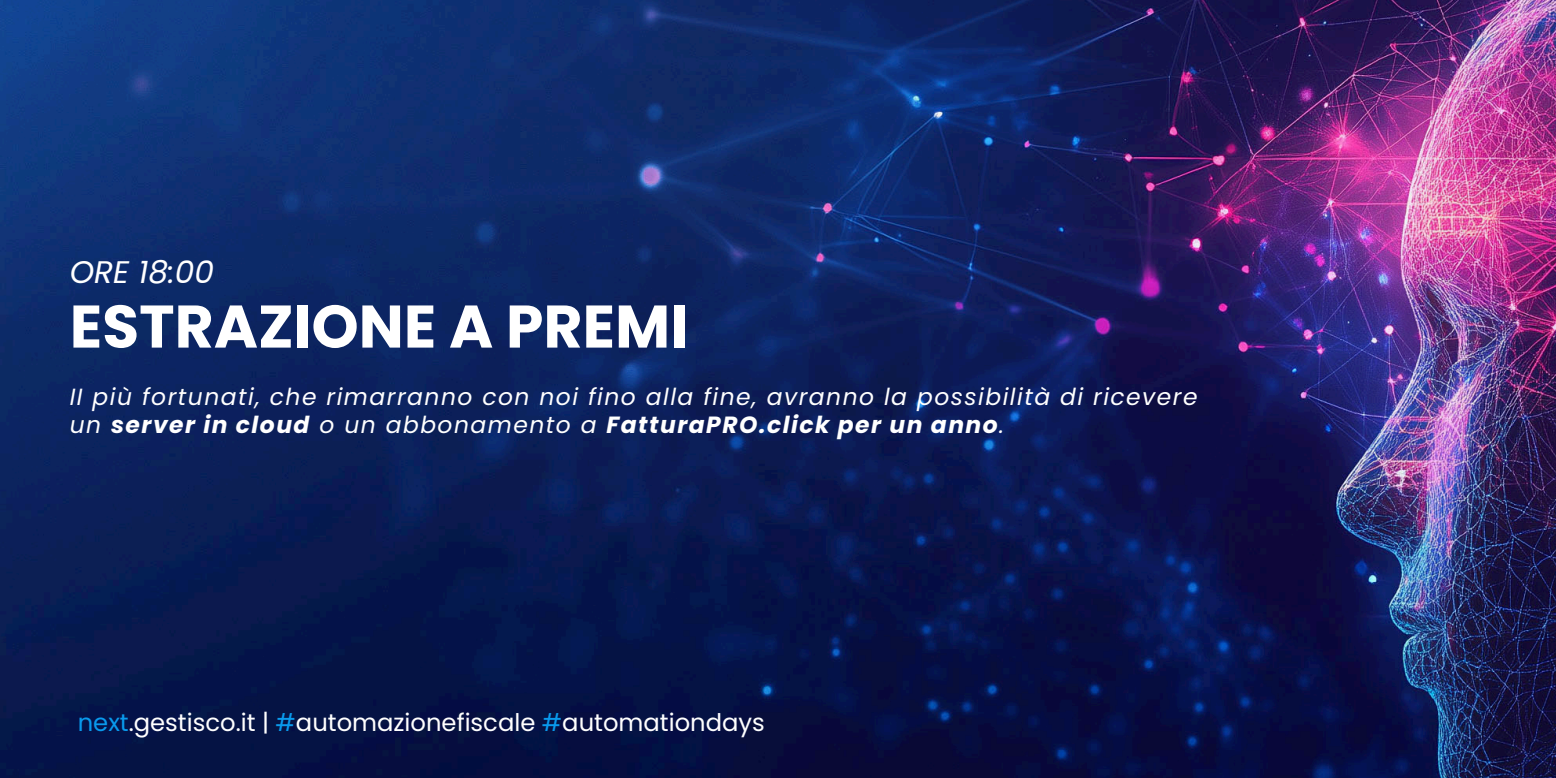
<style>
.page{position:relative;width:1556px;height:778px;background:#fff}
.page>*{position:absolute;margin:0;border:0;box-sizing:border-box;transform-origin:0 0}
.t1{font:700 60px "Poppins";color:#fff}
.t2{font:italic 31.2px "Poppins";color:#fff}
.t3{font:24.24px "Poppins";color:#fff}
.t4{font:italic 23.4px/28.3px "Poppins";letter-spacing:.065em;color:#fff}
.s1{font-weight:700}
.s2{color:#099aed}
</style>
<div class="page">
<img style="left:0;top:0;width:1555px;height:778px">
<p class="t2" style="left:70px;top:250px;width:146px">ORE 18:00</p>
<h2 class="t1" style="left:70px;top:284px;width:619px">ESTRAZIONE A PREMI</h2>
<h1 class="t4" style="left:70px;top:382px;width:1129px">II più fortunati, che rimarranno con noi fino alla fine, avranno la possibilità di ricevere un <span class="s1">server in cloud</span> o un abbonamento a <span class="s1">FatturaPRO.click per un anno</span>.</h1>
<p class="t3" style="left:78px;top:705px;width:688px"><span class="s2">next</span>.gestisco.it | <span class="s2">#</span>automazionefiscale <span class="s2">#</span>automationdays</p>
</div>
